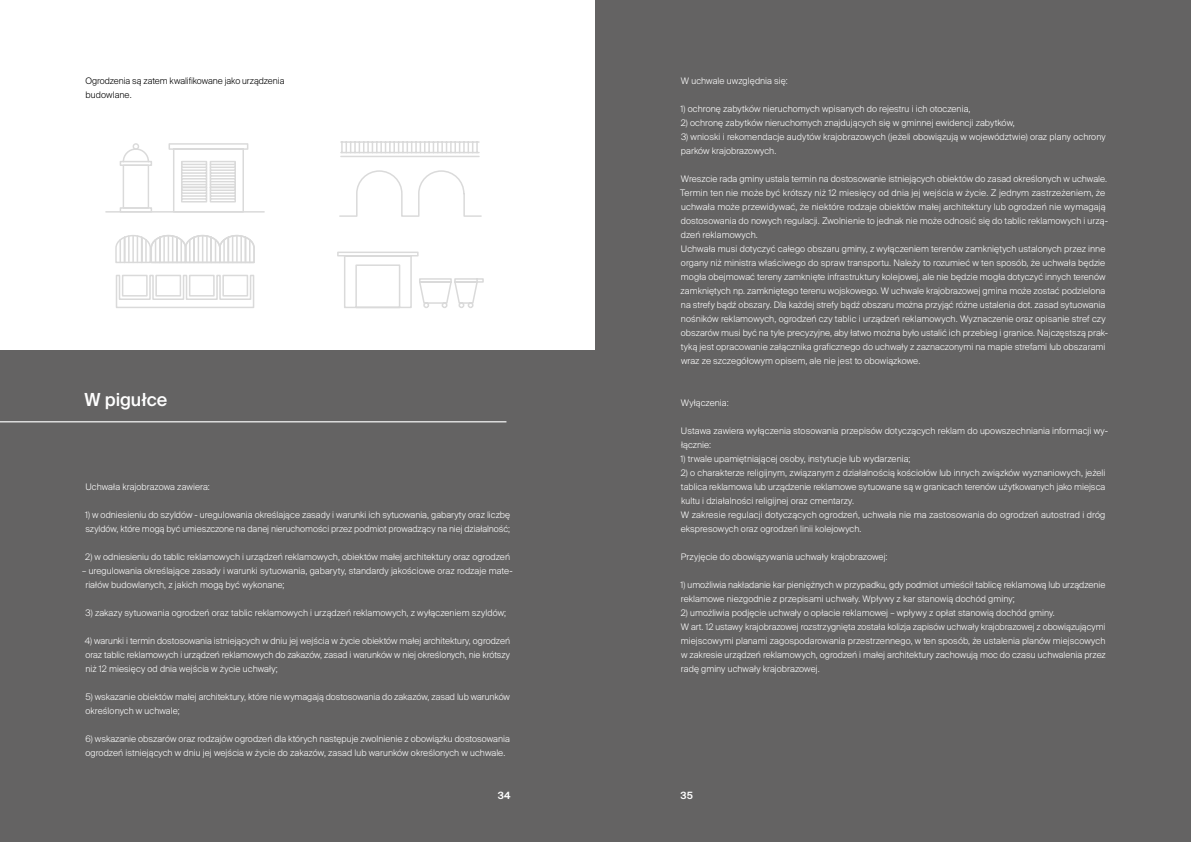
<style>
.page{position:relative;width:1191px;height:842px;background:#fff}
.page>*{position:absolute;margin:0;border:0;box-sizing:border-box;transform-origin:0 0}
.t1{font:500 18px "Suisse Intl";letter-spacing:-.005em;color:#fff}
.t2{font:600 10px "Suisse Intl";color:#fff}
.t3{font:300 9px/14px "Suisse Intl";letter-spacing:.005em;color:#fff}
.t4{font:300 9px/14px "Suisse Intl";letter-spacing:-.005em;color:#000}
</style>
<div class="page">
<div style="left:0;top:350px;width:595px;height:492px;background:#646363"></div>
<div style="left:595px;top:0;width:596px;height:842px;background:#646363"></div>
<hr style="left:0;top:421px;width:506px;height:1px;background:#dadada">
<hr style="left:106px;top:211px;width:158px;height:2px;background:#dadada">
<svg style="left:119px;top:148px;width:34px;height:65px"></svg>
<div style="left:133px;top:143px;width:6px;height:7px;border:1px solid #dadada;border-radius:50%"></div>
<svg style="left:168px;top:143px;width:81px;height:70px"></svg>
<svg style="left:116px;top:274px;width:139px;height:34px"></svg>
<svg style="left:115px;top:235px;width:140px;height:29px"></svg>
<hr style="left:223px;top:240px;width:2px;height:22px;background:#dadada">
<svg style="left:339px;top:141px;width:143px;height:76px"></svg>
<svg style="left:337px;top:251px;width:147px;height:58px"></svg>
<p class="t4" style="left:85px;top:74px;width:200px">Ogrodzenia są zatem kwalifikowane jako urządzenia budowlane.</p>
<h1 class="t1" style="left:85px;top:389px;width:84px">W pigułce</h1>
<p class="t3" style="left:85px;top:480px;width:126px">Uchwała krajobrazowa zawiera:</p>
<p class="t3" style="left:85px;top:508px;width:426px">1) w odniesieniu do szyldów - uregulowania określające zasady i warunki ich sytuowania, gabaryty oraz liczbę szyldów, które mogą być umieszczone na danej nieruchomości przez podmiot prowadzący na niej działalność;</p>
<p class="t3" style="left:85px;top:550px;width:426px">2) w odniesieniu do tablic reklamowych i urządzeń reklamowych, obiektów małej architektury oraz ogrodzeń</p>
<p class="t3" style="left:85px;top:564px;width:429px;text-indent:-3px">– uregulowania określające zasady i warunki sytuowania, gabaryty, standardy jakościowe oraz rodzaje mate&shy;riałów budowlanych, z jakich mogą być wykonane;</p>
<p class="t3" style="left:86px;top:606px;width:422px">3) zakazy sytuowania ogrodzeń oraz tablic reklamowych i urządzeń reklamowych, z wyłączeniem szyldów;</p>
<p class="t3" style="left:85px;top:634px;width:427px;text-align:justify">4) warunki i termin dostosowania istniejących w dniu jej wejścia w życie obiektów małej architektury, ogrodzeń oraz tablic reklamowych i urządzeń reklamowych do zakazów, zasad i warunków w niej określonych, nie krótszy niż 12 miesięcy od dnia wejścia w życie uchwały;</p>
<p class="t3" style="left:85px;top:690px;width:426px">5) wskazanie obiektów małej architektury, które nie wymagają dostosowania do zakazów, zasad lub warunków określonych w uchwale;</p>
<p class="t3" style="left:85px;top:732px;width:426px">6) wskazanie obszarów oraz rodzajów ogrodzeń dla których następuje zwolnienie z obowiązku dostosowania ogrodzeń istniejących w dniu jej wejścia w życie do zakazów, zasad lub warunków określonych w uchwale.</p>
<p class="t3" style="left:681px;top:74px;width:109px">W uchwale uwzględnia się:</p>
<p class="t3" style="left:680px;top:102px;width:291px">1) ochronę zabytków nieruchomych wpisanych do rejestru i ich otoczenia,</p>
<p class="t3" style="left:681px;top:116px;width:335px">2) ochronę zabytków nieruchomych znajdujących się w gminnej ewidencji zabytków,</p>
<p class="t3" style="left:681px;top:130px;width:426px">3) wnioski i rekomendacje audytów krajobrazowych (jeżeli obowiązują w województwie) oraz plany ochrony parków krajobrazowych.</p>
<p class="t3" style="left:680px;top:172px;width:429px">Wreszcie rada gminy ustala termin na dostosowanie istniejących obiektów do zasad określonych w uchwale.<br>Termin ten nie może być krótszy niż 12 miesięcy od dnia jej wejścia w życie. Z jednym zastrzeżeniem, że uchwała może przewidywać, że niektóre rodzaje obiektów małej architektury lub ogrodzeń nie wymagają dostosowania do nowych regulacji. Zwolnienie to jednak nie może odnosić się do tablic reklamowych i urzą&shy;dzeń reklamowych.<br>Uchwała musi dotyczyć całego obszaru gminy, z wyłączeniem terenów zamkniętych ustalonych przez inne organy niż ministra właściwego do spraw transportu. Należy to rozumieć w ten sposób, że uchwała będzie mogła obejmować tereny zamknięte infrastruktury kolejowej, ale nie będzie mogła dotyczyć innych terenów zamkniętych np. zamkniętego terenu wojskowego. W uchwale krajobrazowej gmina może zostać podzielona na strefy bądź obszary. Dla każdej strefy bądź obszaru można przyjąć różne ustalenia dot. zasad sytuowania nośników reklamowych, ogrodzeń czy tablic i urządzeń reklamowych. Wyznaczenie oraz opisanie stref czy obszarów musi być na tyle precyzyjne, aby łatwo można było ustalić ich przebieg i granice. Najczęstszą prak&shy;tyką jest opracowanie załącznika graficznego do uchwały z zaznaczonymi na mapie strefami lub obszarami wraz ze szczegółowym opisem, ale nie jest to obowiązkowe.</p>
<p class="t3" style="left:681px;top:396px;width:49px">Wyłączenia:</p>
<p class="t3" style="left:681px;top:424px;width:429px">Ustawa zawiera wyłączenia stosowania przepisów dotyczących reklam do upowszechniania informacji wy&shy;łącznie:</p>
<p class="t3" style="left:680px;top:452px;width:231px">1) trwale upamiętniającej osoby, instytucje lub wydarzenia;</p>
<p class="t3" style="left:681px;top:466px;width:426px">2) o charakterze religijnym, związanym z działalnością kościołów lub innych związków wyznaniowych, jeżeli tablica reklamowa lub urządzenie reklamowe sytuowane są w granicach terenów użytkowanych jako miejsca kultu i działalności religijnej oraz cmentarzy.<br>W zakresie regulacji dotyczących ogrodzeń, uchwała nie ma zastosowania do ogrodzeń autostrad i dróg ekspresowych oraz ogrodzeń linii kolejowych.</p>
<p class="t3" style="left:681px;top:550px;width:208px">Przyjęcie do obowiązywania uchwały krajobrazowej:</p>
<p class="t3" style="left:680px;top:578px;width:426px">1) umożliwia nakładanie kar pieniężnych w przypadku, gdy podmiot umieścił tablicę reklamową lub urządzenie reklamowe niezgodnie z przepisami uchwały. Wpływy z kar stanowią dochód gminy;</p>
<p class="t3" style="left:681px;top:606px;width:427px">2) umożliwia podjęcie uchwały o opłacie reklamowej – wpływy z opłat stanowią dochód gminy.<br>W art. 12 ustawy krajobrazowej rozstrzygnięta została kolizja zapisów uchwały krajobrazowej z obowiązującymi miejscowymi planami zagospodarowania przestrzennego, w ten sposób, że ustalenia planów miejscowych w zakresie urządzeń reklamowych, ogrodzeń i małej architektury zachowują moc do czasu uchwalenia przez radę gminy uchwały krajobrazowej.</p>
<p class="t2" style="left:498px;top:790px;width:14px">34</p>
<p class="t2" style="left:680px;top:790px;width:14px">35</p>
</div>
